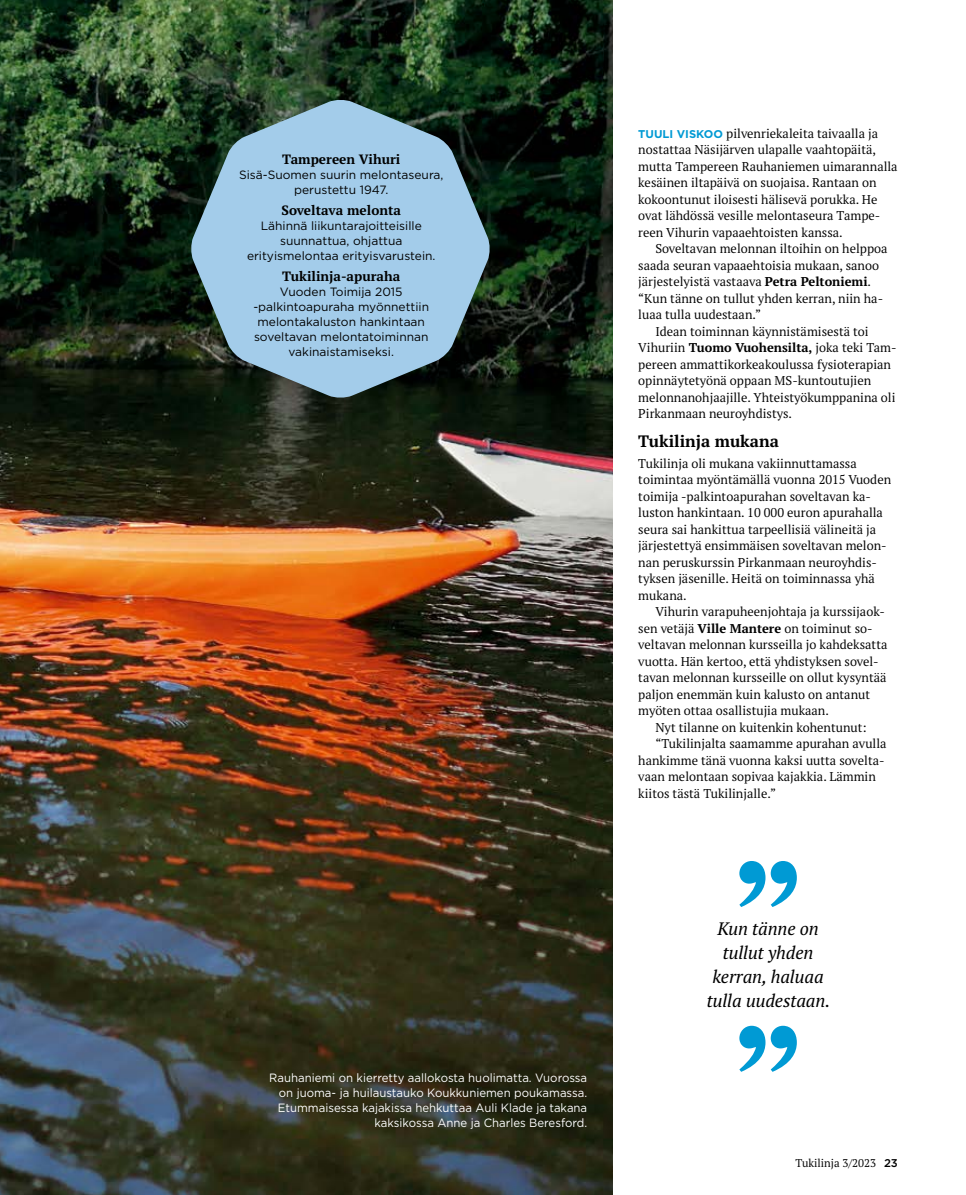
<style>
.page{position:relative;width:966px;height:1195px;background:#fff}
.page>*{position:absolute;margin:0;border:0;box-sizing:border-box;transform-origin:0 0}
.t1{font:italic 18px/24px "PT Serif Pro";letter-spacing:-.005em;color:#000;text-align:center}
.t2{font:700 16.5px "PT Serif Pro";color:#000}
.t3{font:700 13.5px "PT Serif Pro";color:#000}
.t4{font:12.75px/16.5px "PT Serif Pro";color:#000}
.t5{font:12px/15px "Gotham";color:#000;text-align:center}
.t6{font:12px/15px "Gotham";color:#fff;text-align:right;scale:.95 1}
.t7{font:11.25px "PT Serif Pro";color:#000}
.s1{font-family:"Gotham";font-weight:700;font-size:11.25px;color:#009ad4}
.s2{font-weight:700}
.s3{font-family:"Gotham";font-weight:500}
</style>
<div class="page">
<img style="left:0;top:0;width:612px;height:1195px">
<svg style="left:190px;top:99px;width:300px;height:299px;background:#7b9caf"></svg>
<svg style="left:739px;top:861px;width:57px;height:46px"></svg>
<svg style="left:739px;top:1026px;width:57px;height:46px"></svg>
<p class="t3" style="left:282px;top:150px;width:120px">Tampereen Vihuri</p>
<p class="t5" style="left:239px;top:167px;width:206px">Sisä-Suomen suurin melontaseura, perustettu 1947.</p>
<p class="t3" style="left:281px;top:201px;width:121px">Soveltava melonta</p>
<p class="t5" style="left:247px;top:218px;width:190px">Lähinnä liikuntarajoitteisille suunnattua, ohjattua erityismelontaa erityisvarustein.</p>
<p class="t3" style="left:282px;top:267px;width:120px">Tukilinja-apuraha</p>
<p class="t5" style="left:253px;top:284px;width:177px">Vuoden Toimija 2015 -palkintoapuraha myönnettiin melontakaluston hankintaan soveltavan melontatoiminnan vakinaistamiseksi.</p>
<p class="t6" style="left:269px;top:1069px;width:336px">Rauhaniemi on kierretty aallokosta huolimatta. Vuorossa on juoma- ja huilaustauko Koukkuniemen poukamassa.<br>Etummaisessa kajakissa hehkuttaa Auli Klade ja takana kaksikossa Anne ja Charles Beresford.</p>
<p class="t4" style="left:638px;top:125px;width:261px"><span class="s1">TUULI VISKOO</span> pilvenriekaleita taivaalla ja nostattaa Näsijärven ulapalle vaahtopäitä, mutta Tampereen Rauhaniemen uimarannalla kesäinen iltapäivä on suojaisa. Rantaan on kokoontunut iloisesti hälisevä porukka. He ovat lähdössä vesille melontaseura Tampe&shy;reen Vihurin vapaaehtoisten kanssa.</p>
<p class="t4" style="left:638px;top:240px;width:250px;text-indent:17px">Soveltavan melonnan iltoihin on helppoa saada seuran vapaaehtoisia mukaan, sanoo järjestelyistä vastaava <span class="s2">Petra Peltoniemi</span>. “Kun tänne on tullut yhden kerran, niin ha&shy;luaa tulla uudestaan.”</p>
<p class="t4" style="left:638px;top:323px;width:260px;text-indent:17px">Idean toiminnan käynnistämisestä toi Vihuriin <span class="s2">Tuomo Vuohensilta,</span> joka teki Tam&shy;pereen ammattikorkeakoulussa fysioterapian opinnäytetyönä oppaan MS-kuntoutujien melonnanohjaajille. Yhteistyökumppanina oli Pirkanmaan neuroyhdistys.</p>
<p class="t2" style="left:638px;top:430px;width:142px">Tukilinja mukana</p>
<p class="t4" style="left:638px;top:455px;width:254px">Tukilinja oli mukana vakiinnuttamassa toimintaa myöntämällä vuonna 2015 Vuoden toimija -palkintoapurahan soveltavan ka&shy;luston hankintaan. 10 000 euron apurahalla seura sai hankittua tarpeellisiä välineitä ja järjestettyä ensimmäisen soveltavan melon&shy;nan peruskurssin Pirkanmaan neuroyhdis&shy;tyksen jäsenille. Heitä on toiminnassa yhä mukana.</p>
<p class="t4" style="left:655px;top:603px;width:231px">Vihurin varapuheenjohtaja ja kurssijaok-</p>
<p class="t4" style="left:638px;top:620px;width:236px">sen vetäjä <span class="s2">Ville Mantere</span> on toiminut so-</p>
<p class="t4" style="left:638px;top:636px;width:250px">veltavan melonnan kursseilla jo kahdeksatta</p>
<p class="t4" style="left:638px;top:653px;width:242px">vuotta. Hän kertoo, että yhdistyksen sovel-</p>
<p class="t4" style="left:638px;top:669px;width:250px">tavan melonnan kursseille on ollut kysyntää</p>
<p class="t4" style="left:638px;top:686px;width:233px">paljon enemmän kuin kalusto on antanut</p>
<p class="t4" style="left:638px;top:702px;width:192px">myöten ottaa osallistujia mukaan.</p>
<p class="t4" style="left:655px;top:719px;width:213px">Nyt tilanne on kuitenkin kohentunut:</p>
<p class="t4" style="left:655px;top:735px;width:233px">“Tukilinjalta saamamme apurahan avulla</p>
<p class="t4" style="left:638px;top:752px;width:247px">hankimme tänä vuonna kaksi uutta sovelta-</p>
<p class="t4" style="left:638px;top:768px;width:239px">vaan melontaan sopivaa kajakkia. Lämmin</p>
<p class="t4" style="left:638px;top:785px;width:139px">kiitos tästä Tukilinjalle.”</p>
<h1 class="t1" style="left:706px;top:917px;width:125px">Kun tänne on tullut yhden kerran, haluaa tulla uudestaan.</h1>
<p class="t7" style="left:795px;top:1155px;width:104px">Tukilinja 3/2023 <span class="s3">23</span></p>
</div>
